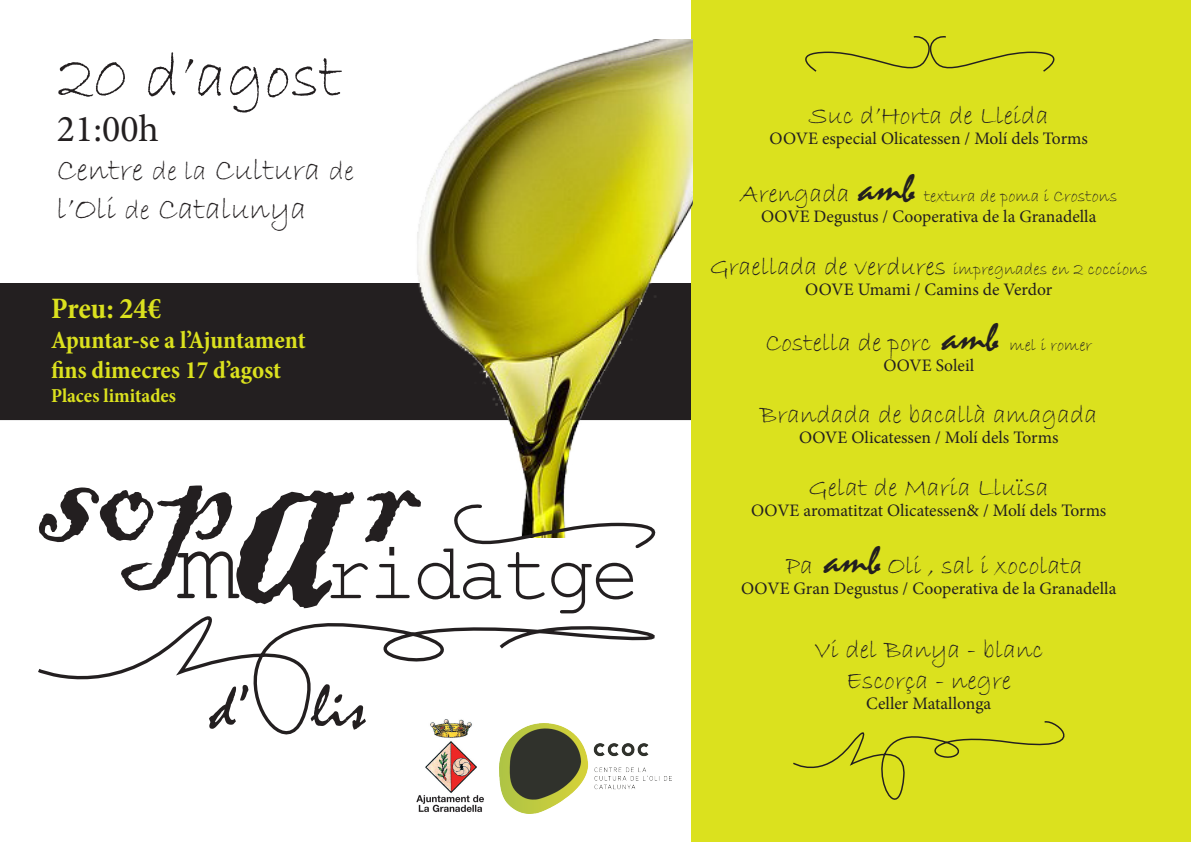
<style>
.page{position:relative;width:1191px;height:842px;background:#fff}
.page>*{position:absolute;margin:0;border:0;box-sizing:border-box;transform-origin:0 0}
.t1{font:397.6px "Blackadder ITC";color:#231f20;scale:.85 1}
.t2{font:184.2px "Blackadder ITC";color:#231f20}
.t3{font:106.7px "Courier New";color:#231f20}
.t4{font:80.9px "Courier New";letter-spacing:-.05em;color:#231f20}
.t5{font:65px "Bradley Hand ITC";color:#231f20}
.t6{font:62.9px "Mistral";color:#231f20}
.t7{font:39.4px "Mistral";color:#231f20;scale:1.11 1}
.t8{font:38px "Minion Pro";color:#231f20}
.t9{font:32.4px/38.9px "Bradley Hand ITC";color:#231f20}
.t10{font:700 condensed 30px "Minion Pro";letter-spacing:-.005em;color:#dbe11e}
.t11{font:26.3px "Bradley Hand ITC";color:#231f20}
.t12{font:700 condensed 25px "Minion Pro";color:#dbe11e}
.t13{font:700 condensed 20px "Minion Pro";color:#dbe11e}
.t14{font:17.5px "Minion Pro";color:#231f20}
.t15{font:17.5px "Bradley Hand ITC";color:#231f20}
.s1{font-size:28px}
.s2{font-size:26.3px}
.s3{font-family:"Mistral";font-size:39.4px}
</style>
<div class="page">
<div style="left:0;top:283px;width:692px;height:137px;background:#231f20"></div>
<div style="left:692px;top:0;width:499px;height:842px;background:#dbe11e"></div>
<img style="left:153px;top:39px;width:540px;height:498px">
<svg style="left:439px;top:503px;width:246px;height:46px"></svg>
<svg style="left:38px;top:572px;width:654px;height:248px"></svg>
<img style="left:408px;top:717px;width:79px;height:99px">
<img style="left:499px;top:724px;width:173px;height:90px">
<svg style="left:793px;top:721px;width:272px;height:79px"></svg>
<svg style="left:805px;top:36px;width:250px;height:36px"></svg>
<p class="t5" style="left:57px;top:35px;width:287px">20 d’agost</p>
<p class="t8" style="left:57px;top:103px;width:103px">21:00h</p>
<p class="t9" style="left:57px;top:152px;width:299px">Centre <span class="s1">de la</span> Cultura <span class="s1">de </span>l’Oli <span class="s1">de</span> Catalunya</p>
<p class="t10" style="left:51px;top:287px;width:112px">Preu: 24€</p>
<p class="t12" style="left:51px;top:322px;width:256px">Apuntar-se a l’Ajuntament</p>
<p class="t12" style="left:51px;top:352px;width:232px">fins dimecres 17 d’agost</p>
<p class="t13" style="left:51px;top:381px;width:127px">Places limitades</p>
<p class="t2" style="left:38px;top:375px;width:383px">sop r</p>
<p class="t1" style="left:226px;top:245px;width:144px">a</p>
<p class="t4" style="left:324px;top:523px;width:317px">ridatge</p>
<p class="t3" style="left:176px;top:499px;width:66px">m</p>
<p class="t6" style="left:210px;top:670px;width:157px">d’ lis</p>
<p class="t11" style="left:809px;top:99px;width:241px">Suc d’Horta de Lleida</p>
<p class="t14" style="left:769px;top:126px;width:320px">OOVE especial Olicatessen / Molí dels Torms</p>
<p class="t11" style="left:740px;top:176px;width:111px">Arengada</p>
<p class="t7" style="left:859px;top:164px;width:52px">amb</p>
<p class="t15" style="left:924px;top:185px;width:195px">textura de poma i Crostons</p>
<p class="t14" style="left:761px;top:204px;width:337px">OOVE Degustus / Cooperativa de la Granadella</p>
<p class="t15" style="left:709px;top:258px;width:439px"><span class="s2">Graellada de verdures</span> impregnades en 2 coccions</p>
<p class="t14" style="left:805px;top:278px;width:248px">OOVE Umami / Camins de Verdor</p>
<p class="t11" style="left:765px;top:326px;width:235px">Costella de porc <span class="s3">amb</span></p>
<p class="t15" style="left:1009px;top:334px;width:84px">mel i romer</p>
<p class="t14" style="left:883px;top:353px;width:92px">OOVE Soleil</p>
<p class="t11" style="left:760px;top:398px;width:339px">Brandada de bacallà amagada</p>
<p class="t14" style="left:799px;top:426px;width:261px">OOVE Olicatessen / Molí dels Torms</p>
<p class="t11" style="left:808px;top:471px;width:242px">Gelat de Maria Lluïsa</p>
<p class="t14" style="left:751px;top:499px;width:357px">OOVE aromatitzat Olicatessen&amp; / Molí dels Torms</p>
<p class="t11" style="left:785px;top:548px;width:298px">Pa <span class="s3">amb</span> Oli , sal i xocolata</p>
<p class="t14" style="left:741px;top:576px;width:377px">OOVE Gran Degustus / Cooperativa de la Granadella</p>
<p class="t11" style="left:814px;top:632px;width:231px">Vi del Banya - blanc</p>
<p class="t11" style="left:846px;top:664px;width:166px">Escorça - negre</p>
<p class="t14" style="left:866px;top:692px;width:127px">Celler Matallonga</p>
</div>
